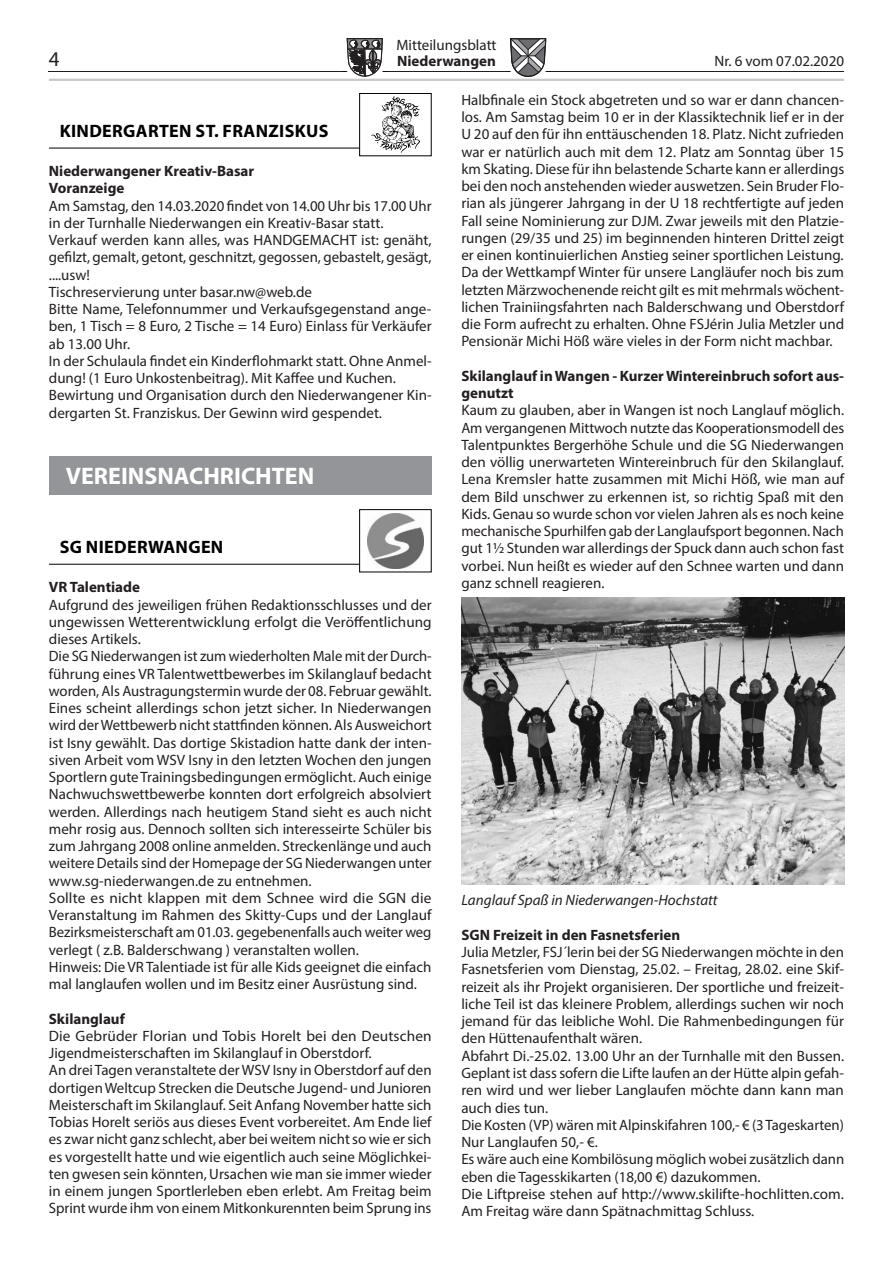
<style>
.page{position:relative;width:893px;height:1263px;background:#fff}
.page>*{position:absolute;margin:0;border:0;box-sizing:border-box;transform-origin:0 0}
.t1{font:700 24px "Myriad Pro";color:#fff}
.t2{font:21px "Myriad Pro";color:#231f20}
.t3{font:700 18px "Myriad Pro";letter-spacing:.02em;color:#000}
.t4{font:15px/17.2px "Myriad Pro";color:#231f20}
.t5{font:700 15px/17.2px "Myriad Pro";color:#231f20}
.t6{font:italic 15px "Myriad Pro";color:#231f20}
</style>
<div class="page">
<hr style="left:49px;top:71px;width:795px;height:1px;background:#231f20">
<svg style="left:347px;top:38px;width:36px;height:39px"></svg>
<svg style="left:510px;top:38px;width:36px;height:39px"></svg>
<hr style="left:49px;top:79px;width:795px;height:2px;background:#c7c8ca">
<hr style="left:49px;top:148px;width:382px;height:1px;background:#000">
<div style="left:360px;top:93px;width:71px;height:63px;background:#fff"></div>
<div style="left:359px;top:93px;width:73px;height:63px;border:1px solid #000"></div>
<img style="left:372px;top:97px;width:48px;height:55px">
<div style="left:49px;top:456px;width:383px;height:38px;background:#939598"></div>
<hr style="left:49px;top:564px;width:382px;height:1px;background:#000">
<div style="left:360px;top:510px;width:71px;height:62px;background:#fff"></div>
<div style="left:359px;top:509px;width:73px;height:63px;border:1px solid #000"></div>
<img style="left:368px;top:513px;width:55px;height:55px">
<img style="left:461px;top:597px;width:383px;height:287px">
<p class="t4" style="left:396px;top:36px;width:102px">Mitteilungsblatt</p>
<h2 class="t2" style="left:49px;top:46px;width:12px">4</h2>
<p class="t5" style="left:397px;top:52px;width:100px">Niederwangen</p>
<p class="t4" style="left:714px;top:52px;width:131px">Nr. 6 vom 07.02.2020</p>
<p class="t3" style="left:60px;top:119px;width:270px">KINDERGARTEN ST. FRANZISKUS</p>
<p class="t5" style="left:49px;top:162px;width:207px">Niederwangener Kreativ-Basar<br>Voranzeige</p>
<p class="t4" style="left:49px;top:197px;width:384px">Am Samstag, den 14.03.2020 findet von 14.00 Uhr bis 17.00 Uhr in der Turnhalle Niederwangen ein Kreativ-Basar statt.<br>Verkauf werden kann alles, was HANDGEMACHT ist: genäht, gefilzt, gemalt, getont, geschnitzt, gegossen, gebastelt, gesägt, ....usw!<br>Tischreservierung unter basar.nw@web.de<br>Bitte Name, Telefonnummer und Verkaufsgegenstand ange&shy;ben, 1 Tisch = 8 Euro, 2 Tische = 14 Euro) Einlass für Verkäufer ab 13.00 Uhr.<br>In der Schulaula findet ein Kinderflohmarkt statt. Ohne Anmel&shy;dung! (1 Euro Unkostenbeitrag). Mit Kaffee und Kuchen.<br>Bewirtung und Organisation durch den Niederwangener Kin&shy;dergarten St. Franziskus. Der Gewinn wird gespendet.</p>
<h1 class="t1" style="left:66px;top:460px;width:250px">VEREINSNACHRICHTEN</h1>
<p class="t3" style="left:60px;top:535px;width:165px">SG NIEDERWANGEN</p>
<p class="t5" style="left:49px;top:578px;width:93px">VR Talentiade</p>
<p class="t4" style="left:49px;top:596px;width:384px">Aufgrund des jeweiligen frühen Redaktionsschlusses und der ungewissen Wetterentwicklung erfolgt die Veröffentlichung dieses Artikels.<br>Die SG Niederwangen ist zum wiederholten Male mit der Durch&shy;führung eines VR Talentwettbewerbes im Skilanglauf bedacht worden, Als Austragungstermin wurde der 08. Februar gewählt.<br>Eines scheint allerdings schon jetzt sicher. In Niederwangen wird der Wettbewerb nicht stattfinden können. Als Ausweichort ist Isny gewählt. Das dortige Skistadion hatte dank der inten&shy;siven Arbeit vom WSV Isny in den letzten Wochen den jungen Sportlern gute Trainingsbedingungen ermöglicht. Auch einige Nachwuchswettbewerbe konnten dort erfolgreich absolviert werden. Allerdings nach heutigem Stand sieht es auch nicht mehr rosig aus. Dennoch sollten sich interesseirte Schüler bis zum Jahrgang 2008 online anmelden. Streckenlänge und auch weitere Details sind der Homepage der SG Niederwangen unter www.sg-niederwangen.de zu entnehmen.<br>Sollte es nicht klappen mit dem Schnee wird die SGN die Veranstaltung im Rahmen des Skitty-Cups und der Langlauf Bezirksmeisterschaft am 01.03. gegebenenfalls auch weiter weg verlegt ( z.B. Balderschwang ) veranstalten wollen.<br>Hinweis: Die VR Talentiade ist für alle Kids geeignet die einfach mal langlaufen wollen und im Besitz einer Ausrüstung sind.</p>
<p class="t5" style="left:49px;top:1009px;width:77px">Skilanglauf</p>
<p class="t4" style="left:49px;top:1027px;width:384px">Die Gebrüder Florian und Tobis Horelt bei den Deutschen Jigendmeisterschaften im Skilanglauf in Oberstdorf.<br>An drei Tagen veranstaltete der WSV Isny in Oberstdorf auf den dortigen Weltcup Strecken die Deutsche Jugend- und Junioren Meisterschaft im Skilanglauf. Seit Anfang November hatte sich Tobias Horelt seriös aus dieses Event vorbereitet. Am Ende lief es zwar nicht ganz schlecht, aber bei weitem nicht so wie er sich es vorgestellt hatte und wie eigentlich auch seine Möglichkei&shy;ten gwesen sein könnten, Ursachen wie man sie immer wieder in einem jungen Sportlerleben eben erlebt. Am Freitag beim Sprint wurde ihm von einem Mitkonkurennten beim Sprung ins</p>
<p class="t4" style="left:461px;top:91px;width:384px;text-align:justify">Halbfinale ein Stock abgetreten und so war er dann chancen&shy;los. Am Samstag beim 10 er in der Klassiktechnik lief er in der U 20 auf den für ihn enttäuschenden 18. Platz. Nicht zufrieden war er natürlich auch mit dem 12. Platz am Sonntag über 15 km Skating. Diese für ihn belastende Scharte kann er allerdings bei den noch anstehenden wieder auswetzen. Sein Bruder Flo&shy;rian als jüngerer Jahrgang in der U 18 rechtfertigte auf jeden Fall seine Nominierung zur DJM. Zwar jeweils mit den Platzie&shy;rungen (29/35 und 25) im beginnenden hinteren Drittel zeigt er einen kontinuierlichen Anstieg seiner sportlichen Leistung.<br>Da der Wettkampf Winter für unsere Langläufer noch bis zum letzten Märzwochenende reicht gilt es mit mehrmals wöchent&shy;lichen Trainiingsfahrten nach Balderschwang und Oberstdorf die Form aufrecht zu erhalten. Ohne FSJérin Julia Metzler und Pensionär Michi Höß wäre vieles in der Form nicht machbar.</p>
<p class="t5" style="left:461px;top:367px;width:384px">Skilanglauf in Wangen - Kurzer Wintereinbruch sofort aus&shy;genutzt</p>
<p class="t4" style="left:461px;top:401px;width:384px;text-align:justify">Kaum zu glauben, aber in Wangen ist noch Langlauf möglich.<br>Am vergangenen Mittwoch nutzte das Kooperationsmodell des Talentpunktes Bergerhöhe Schule und die SG Niederwangen den völlig unerwarteten Wintereinbruch für den Skilanglauf.<br>Lena Kremsler hatte zusammen mit Michi Höß, wie man auf dem Bild unschwer zu erkennen ist, so richtig Spaß mit den Kids. Genau so wurde schon vor vielen Jahren als es noch keine mechanische Spurhilfen gab der Langlaufsport begonnen. Nach gut 1½ Stunden war allerdings der Spuck dann auch schon fast vorbei. Nun heißt es wieder auf den Schnee warten und dann ganz schnell reagieren.</p>
<p class="t6" style="left:461px;top:891px;width:258px">Langlauf Spaß in Niederwangen-Hochstatt</p>
<p class="t5" style="left:461px;top:926px;width:220px">SGN Freizeit in den Fasnetsferien</p>
<p class="t4" style="left:461px;top:943px;width:384px">Julia Metzler, FSJ´lerin bei der SG Niederwangen möchte in den Fasnetsferien vom Dienstag, 25.02. – Freitag, 28.02. eine Skif&shy;reizeit als ihr Projekt organisieren. Der sportliche und freizeit&shy;liche Teil ist das kleinere Problem, allerdings suchen wir noch jemand für das leibliche Wohl. Die Rahmenbedingungen für den Hüttenaufenthalt wären.<br>Abfahrt Di.-25.02. 13.00 Uhr an der Turnhalle mit den Bussen.<br>Geplant ist dass sofern die Lifte laufen an der Hütte alpin gefah&shy;ren wird und wer lieber Langlaufen möchte dann kann man auch dies tun.<br>Die Kosten (VP) wären mit Alpinskifahren 100,- € (3 Tageskarten)<br>Nur Langlaufen 50,- €.<br>Es wäre auch eine Kombilösung möglich wobei zusätzlich dann eben die Tagesskikarten (18,00 €) dazukommen.<br>Die Liftpreise stehen auf http://www.skilifte-hochlitten.com.<br>Am Freitag wäre dann Spätnachmittag Schluss.</p>
</div>
